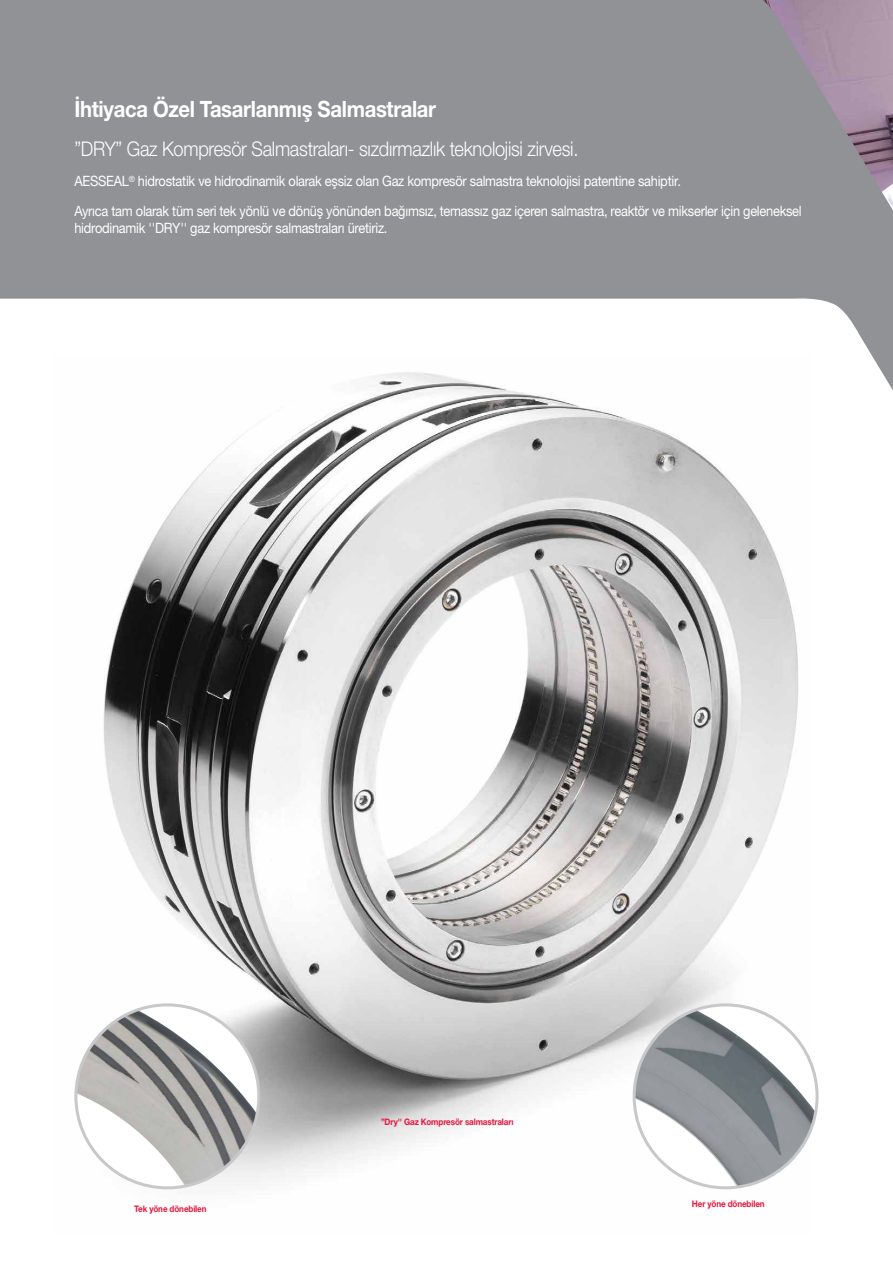
<style>
.page{position:relative;width:893px;height:1263px;background:#fff}
.page>*{position:absolute;margin:0;border:0;box-sizing:border-box;transform-origin:0 0}
.t1{font:700 22.5px "Helvetica Neue LTW1 G";letter-spacing:-.015em;color:#fff;scale:.9 1}
.t2{font:300 20.25px "Helvetica Neue LTW1 G";letter-spacing:-.015em;color:#fff;scale:.9 1}
.t3{font:14.25px/30px "Helvetica Neue LTW1 G";letter-spacing:-.02em;color:#fff;scale:.9 1}
.t4{font:700 9px "Helvetica Neue LTW1 G";letter-spacing:-.015em;color:#e3173e;scale:.9 1}
</style>
<div class="page">
<img style="left:103px;top:432px;width:695px;height:758px">
<img style="left:634px;top:1010px;width:181px;height:177px">
<img style="left:78px;top:1010px;width:179px;height:176px">
<svg style="left:0;top:0;width:893px;height:432px;fill:#909295"></svg>
<h1 class="t1" style="left:74px;top:95px;width:403px">İhtiyaca Özel Tasarlanmış Salmastralar</h1>
<h2 class="t2" style="left:74px;top:136px;width:562px">”DRY” Gaz Kompresör Salmastraları- sızdırmazlık teknolojisi zirvesi.</h2>
<p class="t3" style="left:74px;top:165px;width:810px">AESSEAL<sup>®</sup> hidrostatik ve hidrodinamik olarak eşsiz olan Gaz kompresör salmastra teknolojisi patentine sahiptir.<br>Ayrıca tam olarak tüm seri tek yönlü ve dönüş yönünden bağımsız, temassız gaz içeren salmastra, reaktör ve mikserler için geleneksel</p>
<p class="t3" style="left:74px;top:213px;width:349px">hidrodinamik ''DRY'' gaz kompresör salmastraları üretiriz.</p>
<p class="t4" style="left:134px;top:1203px;width:82px">Tek yöne dönebilen</p>
<p class="t4" style="left:381px;top:1116px;width:149px">”Dry'' Gaz Kompresör salmastraları</p>
<p class="t4" style="left:692px;top:1198px;width:82px">Her yöne dönebilen</p>
</div>
